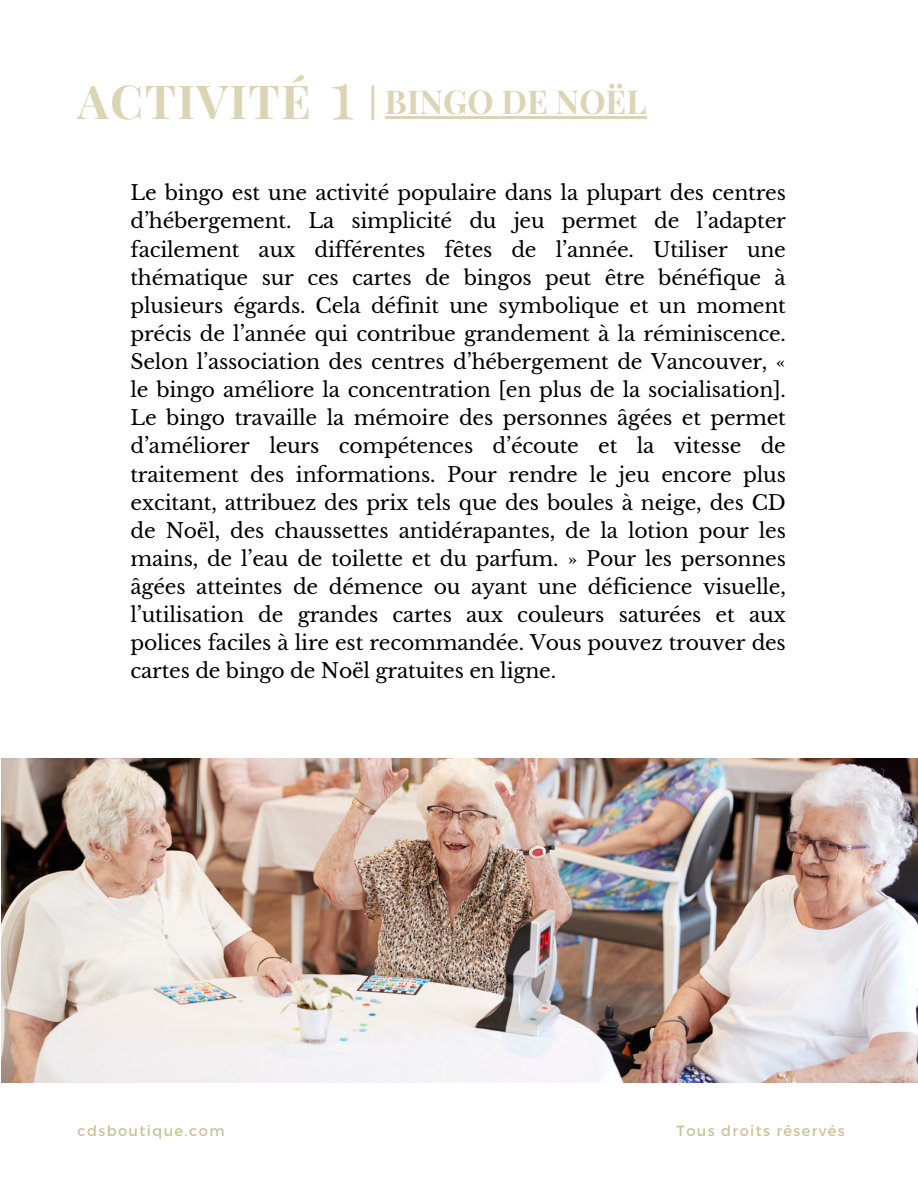
<style>
.page{position:relative;width:918px;height:1188px;background:#fff}
.page>*{position:absolute;margin:0;border:0;box-sizing:border-box;transform-origin:0 0}
.t1{font:68.7px "Playfair Display";color:#dbd5b5}
.t2{font:700 46.95px "Playfair Display";letter-spacing:.03em;color:#dbd5b5}
.t3{font:700 33px "Playfair Display";color:#dbd5b5}
.t4{font:20.4px/28.2px "Libre Baskerville";letter-spacing:-.01em;color:#000;text-align:justify}
.t5{font:14.7px "Montserrat";letter-spacing:.095em;color:#cbc294}
</style>
<div class="page">
<img style="left:2px;top:758px;width:916px;height:324px">
<hr style="left:385px;top:116px;width:262px;height:2px;background:#dbd5b5">
<p class="t2" style="left:78px;top:68px;width:235px">ACTIVITÉ</p>
<p class="t1" style="left:329px;top:45px;width:27px">1</p>
<p class="t3" style="left:369px;top:78px;width:279px">| BINGO DE NOËL</p>
<p class="t4" style="left:130px;top:179px;width:657px">Le bingo est une activité populaire dans la plupart des centres d’hébergement. La simplicité du jeu permet de l’adapter facilement aux différentes fêtes de l’année. Utiliser une thématique sur ces cartes de bingos peut être bénéfique à plusieurs égards. Cela définit une symbolique et un moment précis de l’année qui contribue grandement à la réminiscence.<br>Selon l’association des centres d’hébergement de Vancouver, « le bingo améliore la concentration [en plus de la socialisation].<br>Le bingo travaille la mémoire des personnes âgées et permet d’améliorer leurs compétences d’écoute et la vitesse de traitement des informations. Pour rendre le jeu encore plus excitant, attribuez des prix tels que des boules à neige, des CD de Noël, des chaussettes antidérapantes, de la lotion pour les mains, de l’eau de toilette et du parfum. » Pour les personnes âgées atteintes de démence ou ayant une déficience visuelle, l’utilisation de grandes cartes aux couleurs saturées et aux polices faciles à lire est recommandée. Vous pouvez trouver des cartes de bingo de Noël gratuites en ligne.</p>
<p class="t5" style="left:78px;top:1121px;width:149px">cdsboutique.com</p>
<p class="t5" style="left:677px;top:1121px;width:170px">Tous droits réservés</p>
</div>
